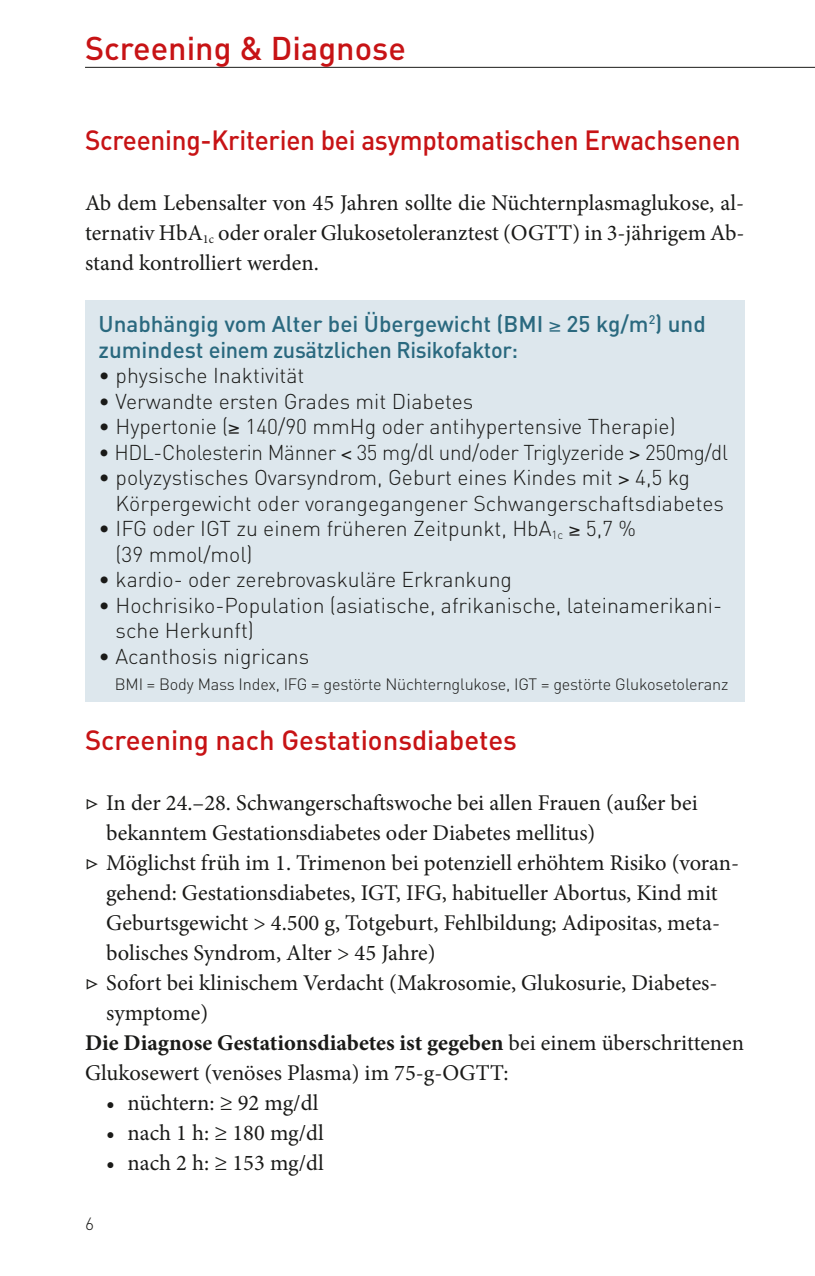
<style>
.page{position:relative;width:815px;height:1276px;background:#fff}
.page>*{position:absolute;margin:0;border:0;box-sizing:border-box;transform-origin:0 0}
.t1{font:500 32.5px "DIN";color:#c71315}
.t2{font:500 27.5px "DIN";letter-spacing:-.01em;color:#c71315;scale:.95 1}
.t3{font:500 27.5px "DIN";letter-spacing:-.01em;color:#c71315}
.t4{font:22.5px/30px "Minion Pro";color:#1a1a18;text-align:justify}
.t5{font:500 22.5px/25.5px "DIN";color:#2a697f}
.t6{font:700 22.5px "Minion Pro";color:#1a1a18}
.t7{font:300 21.25px/25.5px "DIN";color:#1a1a18}
.t8{font:300 17.5px "DIN";color:#1a1a18}
.t9{font:300 16.25px "DIN";letter-spacing:-.01em;color:#1a1a18}
.s1{font-weight:400}
</style>
<div class="page">
<hr style="left:85px;top:67px;width:730px;height:1px;background:#1a1a18">
<div style="left:85px;top:300px;width:659px;height:402px;background:#dde7ed"></div>
<h1 class="t1" style="left:85px;top:27px;width:322px">Screening &amp; Diagnose</h1>
<p class="t2" style="left:85px;top:122px;width:692px">Screening-Kriterien bei asymptomatischen Erwachsenen</p>
<p class="t4" style="left:85px;top:188px;width:661px">Ab dem Lebensalter von 45 Jahren sollte die Nüchternplasmaglukose, al&shy;ternativ HbA<sub>1c</sub> oder oraler Glukosetoleranztest (OGTT) in 3-jährigem Ab&shy;stand kontrolliert werden.</p>
<p class="t5" style="left:99px;top:310px;width:609px">Unabhängig vom Alter bei Übergewicht (BMI ≥ 25 kg/m<sup>2</sup>) und zumindest einem zusätzlichen Risikofaktor:</p>
<p class="t7" style="left:99px;top:362px;width:208px">• physische I naktivität</p>
<p class="t7" style="left:99px;top:388px;width:376px">• Verwandte ersten Grades mit Diabetes</p>
<p class="t7" style="left:99px;top:413px;width:579px">• Hypertonie (≥ 140/90 mmHg oder antihypertensive -Therapie)</p>
<p class="t7" style="left:99px;top:439px;width:631px">• HDL-Cholesterin Männer 35 mg/dl und/oder Triglyzeride 250mg/dl</p>
<p class="t7" style="left:116px;top:464px;width:610px;text-indent:-17px">• polyzystisches Ovarsyndrom, Geburt eines Kindes mit 4,5 kg<br>Körpergewicht oder vorangegangener Schwangerschaftsdiabetes</p>
<p class="t7" style="left:116px;top:515px;width:522px;text-indent:-17px">• I FG oder I GT zu einem früheren Zeitpunkt, HbA<sub>1c</sub> ≥ 5,7 % (39 mmol/mol)</p>
<p class="t7" style="left:99px;top:566px;width:415px">• kardio- oder zerebrovaskuläre Erkrankung</p>
<p class="t7" style="left:116px;top:592px;width:608px;text-indent:-17px">• Hochrisiko-Population (asiatische, afrikanische, lateinamerikani&shy;sche Herkunft)</p>
<p class="t7" style="left:99px;top:643px;width:212px">• Acanthosis nigricans</p>
<p class="t9" style="left:115px;top:674px;width:615px">BMI = Body Mass I ndex, I FG = gestörte N üchternglukose, I GT = gestörte Glukosetoleranz</p>
<p class="t3" style="left:85px;top:722px;width:433px">Screening nach Gestationsdiabetes</p>
<p class="t4" style="left:85px;top:788px;width:614px">▷ In der 24.–28. Schwangerschaftswoche bei allen Frauen (außer bei</p>
<p class="t4" style="left:106px;top:818px;width:491px">bekanntem Gestationsdiabetes oder Diabetes mellitus)</p>
<p class="t4" style="left:85px;top:848px;width:656px">▷ Möglichst früh im 1. Trimenon bei potenziell erhöhtem Risiko (voran-</p>
<p class="t4" style="left:106px;top:878px;width:613px">gehend: Gestationsdiabetes, IGT, IFG, habitueller Abortus, Kind mit</p>
<p class="t4" style="left:106px;top:908px;width:613px">Geburtsgewicht &gt; 4.500 g, Totgeburt, Fehlbildung; Adipositas, meta-</p>
<p class="t4" style="left:106px;top:938px;width:331px">bolisches Syndrom, Alter &gt; 45 Jahre)</p>
<p class="t4" style="left:85px;top:968px;width:634px">▷ Sofort bei klinischem Verdacht (Makrosomie, Glukosurie, Diabetes-</p>
<p class="t4" style="left:106px;top:998px;width:103px">symptome)</p>
<p class="t6" style="left:85px;top:1027px;width:661px">Die Diagnose Gestationsdiabetes ist gegeben <span class="s1">bei einem überschrittenen</span></p>
<p class="t4" style="left:85px;top:1058px;width:425px">Glukosewert (venöses Plasma) im 75-g-OGTT:</p>
<p class="t4" style="left:106px;top:1088px;width:214px">• nüchtern: ≥ 92 mg/dl</p>
<p class="t4" style="left:106px;top:1118px;width:219px">• nach 1 h: ≥ 180 mg/dl</p>
<p class="t4" style="left:106px;top:1148px;width:219px">• nach 2 h: ≥ 153 mg/dl</p>
<p class="t8" style="left:85px;top:1213px;width:10px">6</p>
</div>
